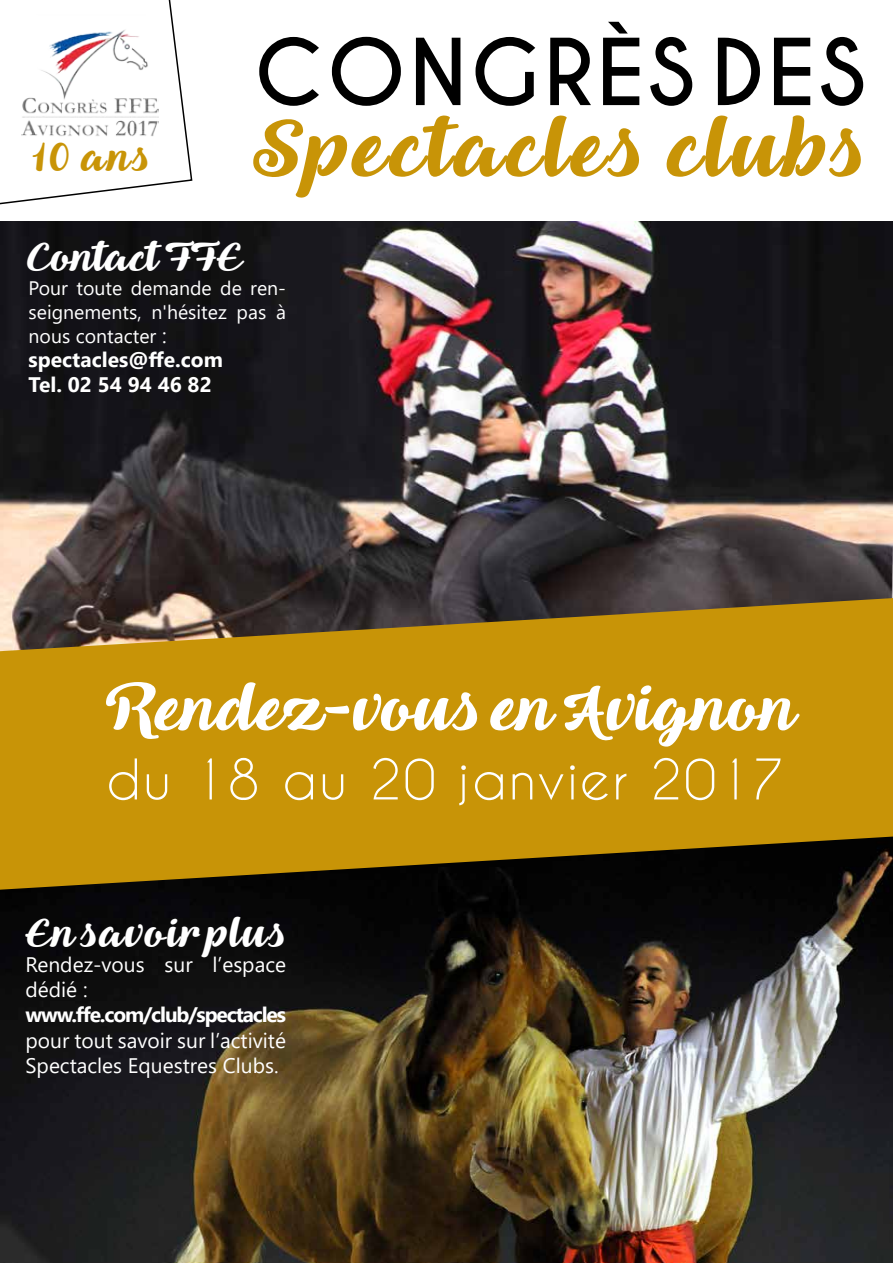
<style>
.page{position:relative;width:893px;height:1263px;background:#fff}
.page>*{position:absolute;margin:0;border:0;box-sizing:border-box;transform-origin:0 0}
.t1{font:700 86.25px "Caviar Dreams";letter-spacing:.04em;color:#000}
.t2{font:81.9px "Queenof Heaven";letter-spacing:.04em;color:#c89407}
.t3{font:64.5px "Queenof Heaven";color:#fff}
.t4{font:52.5px "Caviar Dreams";letter-spacing:.04em;color:#fff}
.t5{font:40.5px "Queenof Heaven";letter-spacing:.04em;color:#fff}
.t6{font:40.5px "Queenof Heaven";color:#fff}
.t7{font:40.5px "Queenof Heaven";color:#c89407}
.t8{font:21px/25.2px "Segoe UI";color:#fff}
.t9{font:700 21px/25.2px "Segoe UI";color:#fff}
.t10{font:700 21px "Segoe UI";letter-spacing:-.055em;color:#fff}
.t11{font:19.5px/24px "Segoe UI";color:#fff;text-align:justify}
.s1{font-size:21px}
</style>
<div class="page">
<img style="left:0;top:221px;width:893px;height:377px">
<img style="left:0;top:890px;width:893px;height:373px">
<svg style="left:0;top:0;width:193px;height:205px"></svg>
<div style="left:21px;top:15px;width:142px;height:133px;background:#fff"></div>
<img style="left:21px;top:30px;width:137px;height:106px">
<svg style="left:0;top:598px;width:893px;height:292px;background:#ab7f0c"></svg>
<h3 class="t7" style="left:33px;top:131px;width:119px">10 ans</h3>
<h1 class="t1" style="left:254px;top:20px;width:613px">CONGRÈS DES</h1>
<h2 class="t2" style="left:254px;top:97px;width:613px">Spectacles clubs</h2>
<h3 class="t6" style="left:29px;top:232px;width:215px">Contact FFE</h3>
<p class="t11" style="left:29px;top:276px;width:259px">Pour toute demande de ren&shy;seignements, n'hésitez pas à nous contacter <span class="s1">:</span></p>
<p class="t9" style="left:29px;top:347px;width:196px">spectacles@ffe.com<br>Tel. 02 54 94 46 82</p>
<h3 class="t3" style="left:106px;top:668px;width:692px">Rendez-vous en Avignon</h3>
<h3 class="t4" style="left:106px;top:748px;width:680px">du 18 au 20 janvier 2017</h3>
<h3 class="t5" style="left:26px;top:907px;width:262px">En savoir plus</h3>
<p class="t8" style="left:26px;top:951px;width:262px">Rendez-vous sur l’espace dédié :</p>
<p class="t10" style="left:26px;top:998px;width:262px">www.ffe.com/club/spectacles</p>
<p class="t8" style="left:26px;top:1027px;width:262px">pour tout savoir sur l’activité<br>Spectacles Equestres Clubs.</p>
</div>
